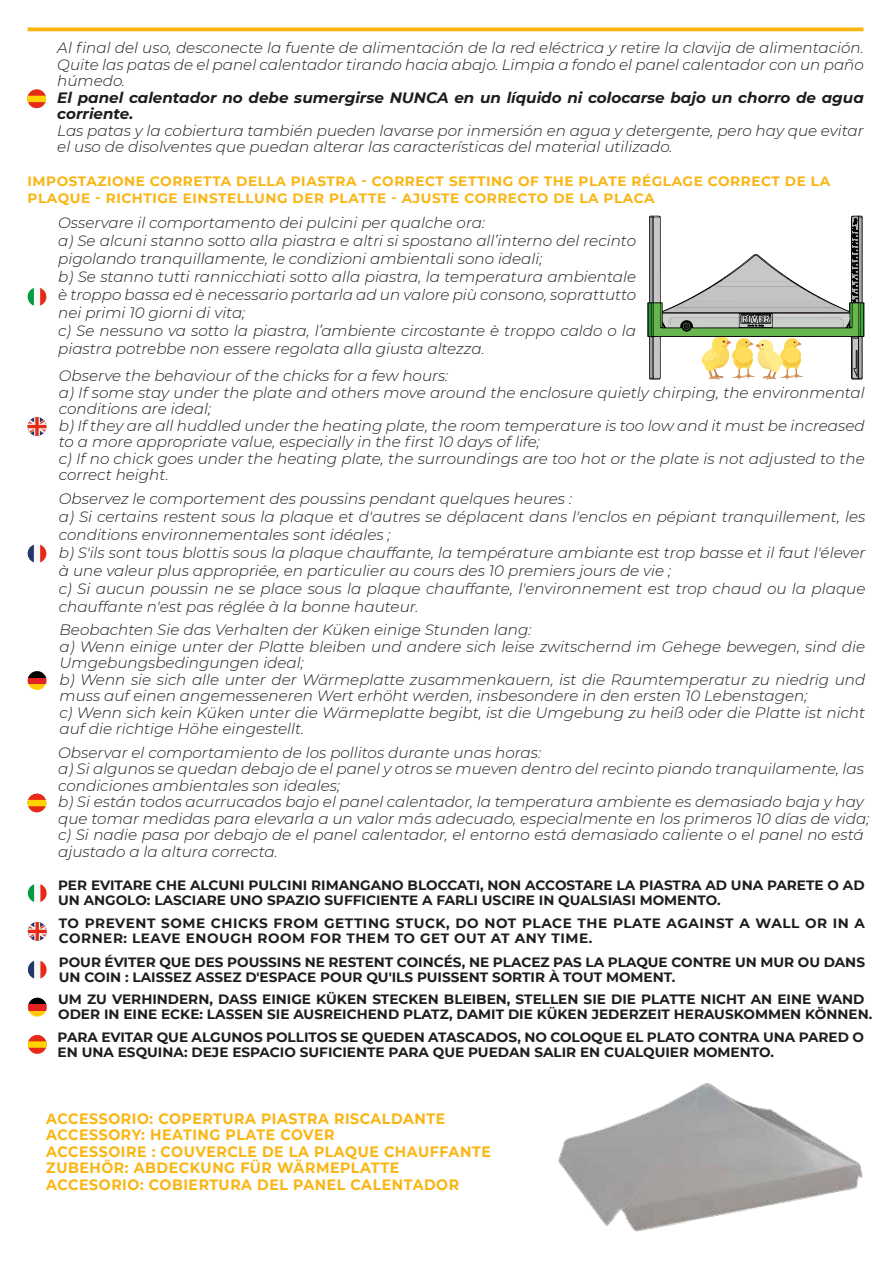
<style>
.page{position:relative;width:893px;height:1263px;background:#fff}
.page>*{position:absolute;margin:0;border:0;box-sizing:border-box;transform-origin:0 0}
.t1{font:italic 300 15px/16.5px "Montserrat";color:#1d1d1b}
.t2{font:700 15px/16.5px "Montserrat";letter-spacing:.04em;color:#fab513;scale:.94 1}
.t3{font:italic 700 15px/16.5px "Montserrat";color:#1d1d1b}
.t4{font:700 13.5px/15px "Montserrat";color:#1d1d1b}
.t5{font:700 13.5px/16.5px "Montserrat";letter-spacing:.04em;color:#fab513}
.t6{font:700 13.5px/15px "Montserrat";letter-spacing:.04em;color:#1d1d1b}
</style>
<div class="page">
<svg style="left:28px;top:27px;width:835px;height:4px;background:#fabd2d"></svg>
<img style="left:558px;top:1083px;width:305px;height:149px">
<svg style="left:647px;top:216px;width:218px;height:164px"></svg>
<svg style="left:27px;top:288px;width:20px;height:18px"></svg>
<svg style="left:27px;top:417px;width:20px;height:19px"></svg>
<svg style="left:27px;top:544px;width:20px;height:19px"></svg>
<svg style="left:28px;top:684px;width:18px;height:6px"></svg>
<div style="left:28px;top:677px;width:19px;height:7px;background:#e52421"></div>
<svg style="left:28px;top:671px;width:18px;height:6px"></svg>
<svg style="left:27px;top:793px;width:20px;height:20px"></svg>
<svg style="left:27px;top:884px;width:20px;height:18px"></svg>
<svg style="left:27px;top:922px;width:20px;height:19px"></svg>
<svg style="left:27px;top:961px;width:20px;height:18px"></svg>
<svg style="left:28px;top:1010px;width:19px;height:6px"></svg>
<div style="left:28px;top:1004px;width:19px;height:6px;background:#e52421"></div>
<svg style="left:28px;top:998px;width:19px;height:6px"></svg>
<svg style="left:27px;top:1035px;width:20px;height:19px"></svg>
<svg style="left:27px;top:89px;width:20px;height:20px"></svg>
<p class="t1" style="left:57px;top:39px;width:808px;text-align:justify">Al final del uso, desconecte la fuente de alimentación de la red eléctrica y retire la clavija de alimentación.<br>Quite las patas de el panel calentador tirando hacia abajo. Limpia a fondo el panel calentador con un paño húmedo.</p>
<p class="t3" style="left:57px;top:89px;width:808px">El panel calentador no debe sumergirse NUNCA en un líquido ni colocarse bajo un chorro de agua corriente.</p>
<p class="t1" style="left:57px;top:122px;width:808px">Las patas y la cobiertura también pueden lavarse por inmersión en agua y detergente, pero hay que evitar el uso de disolventes que puedan alterar las características del material utilizado.</p>
<p class="t5" style="left:28px;top:172px;width:804px">IMPOSTAZIONE CORRETTA DELLA PIASTRA - CORRECT SETTING OF THE PLATE RÉGLAGE CORRECT DE LA<br>PLAQUE - RICHTIGE EINSTELLUNG DER PLATTE - AJUSTE CORRECTO DE LA PLACA</p>
<p class="t1" style="left:58px;top:214px;width:579px;line-height:18px">Osservare il comportamento dei pulcini per qualche ora:<br>a) Se alcuni stanno sotto alla piastra e altri si spostano all’interno del recinto pigolando tranquillamente, le condizioni ambientali sono ideali;<br>b) Se stanno tutti rannicchiati sotto alla piastra, la temperatura ambientale è troppo bassa ed è necessario portarla ad un valore più consono, soprattutto nei primi 10 giorni di vita;<br>c) Se nessuno va sotto la piastra, l’ambiente circostante è troppo caldo o la piastra potrebbe non essere regolata alla giusta altezza.</p>
<p class="t1" style="left:59px;top:367px;width:807px">Observe the behaviour of the chicks for a few hours:<br>a) If some stay under the plate and others move around the enclosure quietly chirping, the environmental conditions are ideal;<br>b) If they are all huddled under the heating plate, the room temperature is too low and it must be increased to a more appropriate value, especially in the first 10 days of life;<br>c) If no chick goes under the heating plate, the surroundings are too hot or the plate is not adjusted to the correct height.</p>
<p class="t1" style="left:59px;top:489px;width:808px;line-height:18px">Observez le comportement des poussins pendant quelques heures :<br>a) Si certains restent sous la plaque et d'autres se déplacent dans l'enclos en pépiant tranquillement, les conditions environnementales sont idéales ;<br>b) S'ils sont tous blottis sous la plaque chauffante, la température ambiante est trop basse et il faut l'élever à une valeur plus appropriée, en particulier au cours des 10 premiers jours de vie ;<br>c) Si aucun poussin ne se place sous la plaque chauffante, l'environnement est trop chaud ou la plaque chauffante n'est pas réglée à la bonne hauteur.</p>
<p class="t1" style="left:60px;top:621px;width:807px">Beobachten Sie das Verhalten der Küken einige Stunden lang:<br>a) Wenn einige unter der Platte bleiben und andere sich leise zwitschernd im Gehege bewegen, sind die Umgebungsbedingungen ideal;<br>b) Wenn sie sich alle unter der Wärmeplatte zusammenkauern, ist die Raumtemperatur zu niedrig und muss auf einen angemesseneren Wert erhöht werden, insbesondere in den ersten 10 Lebenstagen;<br>c) Wenn sich kein Küken unter die Wärmeplatte begibt, ist die Umgebung zu heiß oder die Platte ist nicht auf die richtige Höhe eingestellt.</p>
<p class="t1" style="left:58px;top:743px;width:813px">Observar el comportamiento de los pollitos durante unas horas:<br>a) Si algunos se quedan debajo de el panel y otros se mueven dentro del recinto piando tranquilamente, las condiciones ambientales son ideales;<br>b) Si están todos acurrucados bajo el panel calentador, la temperatura ambiente es demasiado baja y hay que tomar medidas para elevarla a un valor más adecuado, especialmente en los primeros 10 días de vida; c) Si nadie pasa por debajo de el panel calentador, el entorno está demasiado caliente o el panel no está ajustado a la altura correcta.</p>
<p class="t4" style="left:58px;top:877px;width:808px">PER EVITARE CHE ALCUNI PULCINI RIMANGANO BLOCCATI, NON ACCOSTARE LA PIASTRA AD UNA PARETE O AD<br>UN ANGOLO: LASCIARE UNO SPAZIO SUFFICIENTE A FARLI USCIRE IN QUALSIASI MOMENTO.</p>
<p class="t6" style="left:59px;top:915px;width:808px">TO PREVENT SOME CHICKS FROM GETTING STUCK, DO NOT PLACE THE PLATE AGAINST A WALL OR IN A<br>CORNER: LEAVE ENOUGH ROOM FOR THEM TO GET OUT AT ANY TIME.</p>
<p class="t4" style="left:59px;top:954px;width:808px">POUR ÉVITER QUE DES POUSSINS NE RESTENT COINCÉS, NE PLACEZ PAS LA PLAQUE CONTRE UN MUR OU DANS<br>UN COIN : LAISSEZ ASSEZ D'ESPACE POUR QU'ILS PUISSENT SORTIR À TOUT MOMENT.</p>
<p class="t4" style="left:58px;top:991px;width:816px">UM ZU VERHINDERN, DASS EINIGE KÜKEN STECKEN BLEIBEN, STELLEN SIE DIE PLATTE NICHT AN EINE WAND<br>ODER IN EINE ECKE: LASSEN SIE AUSREICHEND PLATZ, DAMIT DIE KÜKEN JEDERZEIT HERAUSKOMMEN KÖNNEN.</p>
<p class="t4" style="left:58px;top:1029px;width:808px">PARA EVITAR QUE ALGUNOS POLLITOS SE QUEDEN ATASCADOS, NO COLOQUE EL PLATO CONTRA UNA PARED O<br>EN UNA ESQUINA: DEJE ESPACIO SUFICIENTE PARA QUE PUEDAN SALIR EN CUALQUIER MOMENTO.</p>
<p class="t2" style="left:46px;top:1109px;width:474px">ACCESSORIO: COPERTURA PIASTRA RISCALDANTE ACCESSORY: HEATING PLATE COVER<br>ACCESSOIRE : COUVERCLE DE LA PLAQUE CHAUFFANTE ZUBEHÖR: ABDECKUNG FÜR WÄRMEPLATTE ACCESORIO: COBIERTURA DEL PANEL CALENTADOR</p>
</div>
